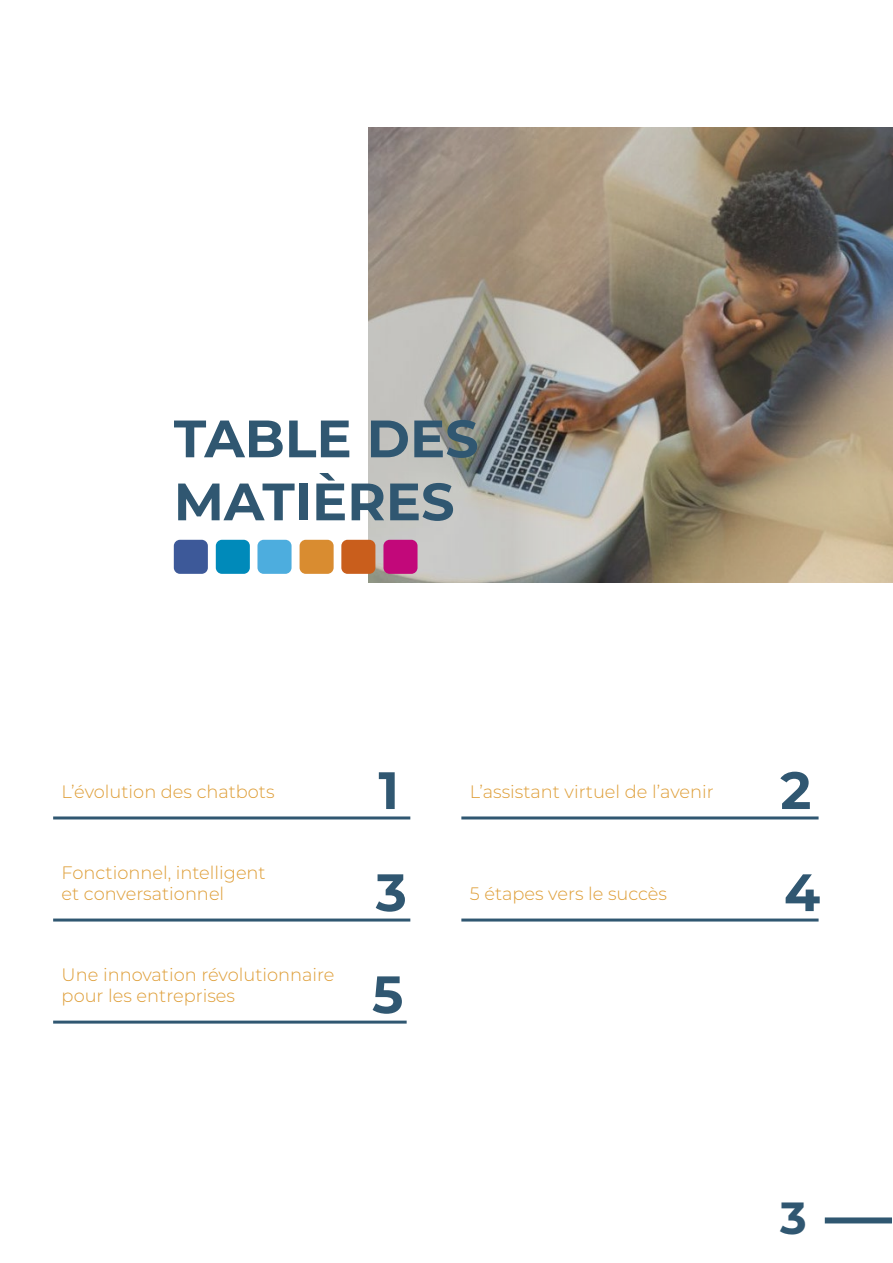
<style>
.page{position:relative;width:893px;height:1263px;background:#fff}
.page>*{position:absolute;margin:0;border:0;box-sizing:border-box;transform-origin:0 0}
.t1{font:700 52.5px/63px "Montserrat";color:#305771}
.t2{font:700 45px "Montserrat";color:#305771}
.t3{font:300 18px/21px "Montserrat";color:#de9d36}
</style>
<div class="page">
<div style="left:825px;top:1217px;width:67px;height:6px;background:#305771"></div>
<hr style="left:53px;top:918px;width:357px;height:3px;background:#305771">
<hr style="left:53px;top:816px;width:357px;height:3px;background:#305771">
<hr style="left:461px;top:816px;width:358px;height:3px;background:#305771">
<hr style="left:461px;top:918px;width:358px;height:3px;background:#305771">
<hr style="left:53px;top:1020px;width:354px;height:3px;background:#305771">
<img style="left:369px;top:128px;width:524px;height:454px">
<div style="left:174px;top:540px;width:34px;height:34px;background:#3d5999;border-radius:6px"></div>
<div style="left:216px;top:540px;width:34px;height:34px;background:#008aba;border-radius:6px"></div>
<div style="left:257px;top:540px;width:35px;height:34px;background:#4dadde;border-radius:6px"></div>
<div style="left:300px;top:540px;width:34px;height:34px;background:#d98c30;border-radius:6px"></div>
<div style="left:341px;top:540px;width:34px;height:34px;background:#c95e1c;border-radius:6px"></div>
<div style="left:383px;top:540px;width:34px;height:34px;background:#c2087a;border-radius:6px"></div>
<h1 class="t1" style="left:174px;top:404px;width:306px">TABLE DES<br>MATIÈRES</h1>
<p class="t3" style="left:62px;top:781px;width:214px">L’évolution des chatbots</p>
<p class="t3" style="left:62px;top:862px;width:206px">Fonctionnel, intelligent et conversationnel</p>
<p class="t3" style="left:62px;top:964px;width:274px">Une innovation révolutionnaire pour les entreprises</p>
<h1 class="t1" style="left:378px;top:756px;width:22px">1</h1>
<h1 class="t1" style="left:376px;top:858px;width:33px">3</h1>
<h1 class="t1" style="left:372px;top:960px;width:33px">5</h1>
<p class="t3" style="left:470px;top:781px;width:245px">L’assistant virtuel de l’avenir</p>
<p class="t3" style="left:470px;top:883px;width:199px">5 étapes vers le succès</p>
<h1 class="t1" style="left:780px;top:756px;width:32px">2</h1>
<h1 class="t1" style="left:784px;top:858px;width:38px">4</h1>
<h2 class="t2" style="left:780px;top:1186px;width:28px">3</h2>
</div>
